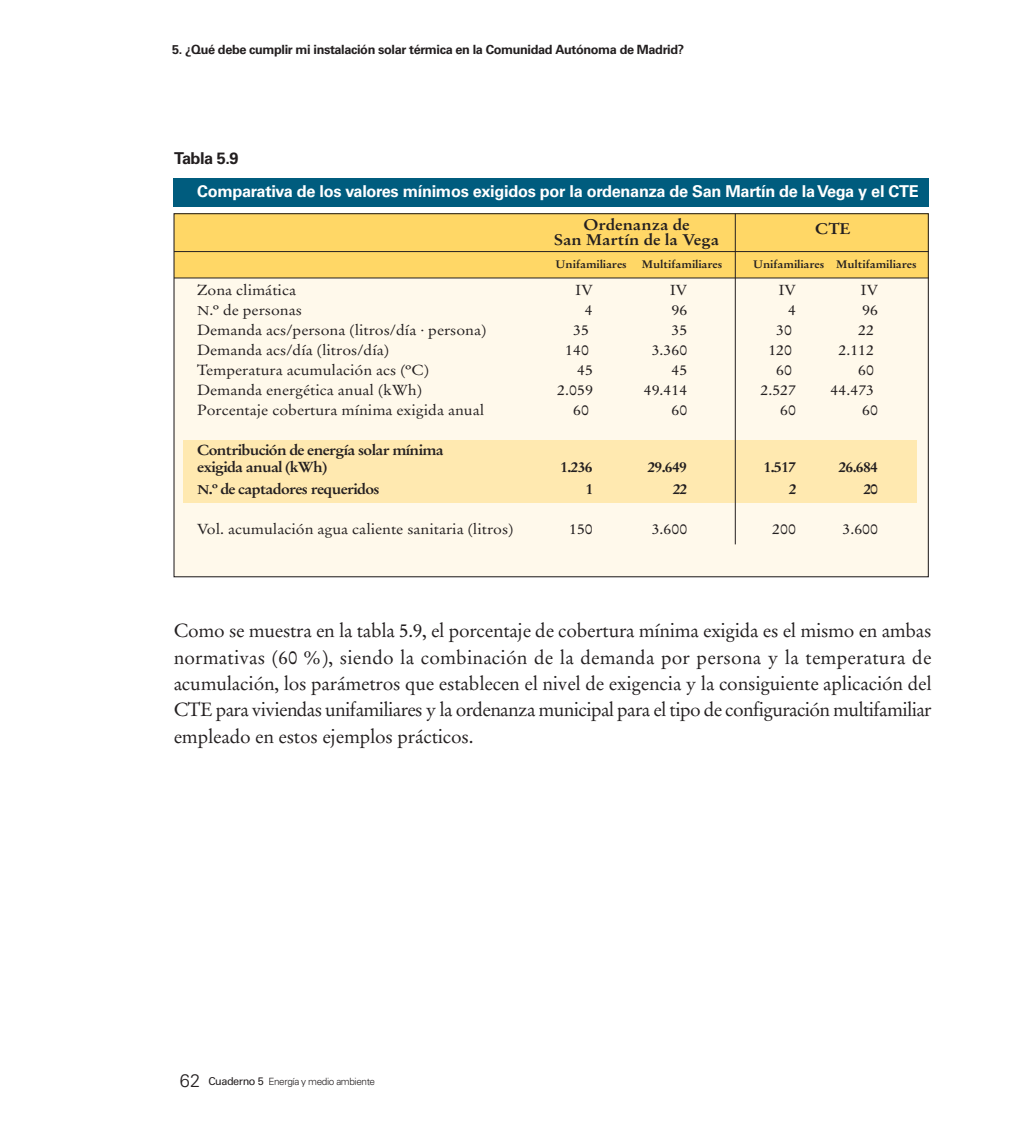
<style>
.page{position:relative;width:1032px;height:1134px;background:#fff}
.page>*{position:absolute;margin:0;border:0;box-sizing:border-box;transform-origin:0 0}
.t1{font:19px/26.4px "Stempel Garamond";letter-spacing:-.01em;color:#231f20;text-align:justify}
.t2{font:700 16.4px "Univers";letter-spacing:-.02em;color:#fff}
.t3{font:700 16.4px "Univers";letter-spacing:-.03em;color:#231f20}
.t4{font:700 15.4px/15.4px "Stempel Garamond";color:#231f20;text-align:center;scale:1.09 1}
.t5{font:14.6px "Stempel Garamond";color:#231f20;scale:1.09 1}
.t6{font:700 14.6px/17.4px "Stempel Garamond";letter-spacing:-.04em;color:#231f20;scale:1.09 1}
.t7{font:700 12.8px "Univers";letter-spacing:-.03em;color:#231f20}
.t8{font:700 10.8px "Stempel Garamond";color:#231f20;scale:1.09 1}
.t9{font:300 10px "Univers";letter-spacing:-.04em;color:#231f20}
.s1{font-size:12.8px}
.s2{font-size:18.2px}
.s3{font-weight:400;font-size:10.8px}
</style>
<div class="page">
<svg style="left:173px;top:178px;width:756px;height:400px;background:#e9e3c3"></svg>
<p class="t7" style="left:172px;top:45px;width:513px">5. ¿Qué debe cumplir mi instalación solar térmica en la Comunidad Autónoma de Madrid?</p>
<p class="t3" style="left:174px;top:152px;width:66px">Tabla 5.9</p>
<p class="t2" style="left:197px;top:185px;width:723px">Comparativa de los valores mínimos exigidos por la ordenanza de San Martín de la Vega y el CTE</p>
<p class="t4" style="left:554px;top:218px;width:153px">Ordenanza de<br>San Martín de la Vega</p>
<p class="t4" style="left:815px;top:222px;width:34px">CTE</p>
<p class="t8" style="left:556px;top:260px;width:67px">Unifamiliares</p>
<p class="t8" style="left:642px;top:260px;width:75px">Multifamiliares</p>
<p class="t8" style="left:753px;top:260px;width:152px">Unifamiliares Multifamiliares</p>
<p class="t5" style="left:197px;top:284px;width:92px">Zona climática</p>
<p class="t5" style="left:575px;top:284px;width:18px">IV</p>
<p class="t5" style="left:670px;top:284px;width:18px">IV</p>
<p class="t5" style="left:778px;top:284px;width:18px">IV</p>
<p class="t5" style="left:860px;top:284px;width:18px">IV</p>
<p class="t5" style="left:197px;top:304px;width:98px"><span class="s1">N</span>.º de personas</p>
<p class="t5" style="left:585px;top:304px;width:9px">4</p>
<p class="t5" style="left:671px;top:304px;width:16px">96</p>
<p class="t5" style="left:788px;top:304px;width:9px">4</p>
<p class="t5" style="left:862px;top:304px;width:16px">96</p>
<p class="t5" style="left:197px;top:324px;width:267px">Demanda acs/persona (litros/día · persona)</p>
<p class="t5" style="left:573px;top:324px;width:16px">35</p>
<p class="t5" style="left:671px;top:324px;width:16px">35</p>
<p class="t5" style="left:776px;top:324px;width:16px">30</p>
<p class="t5" style="left:858px;top:324px;width:16px">22</p>
<p class="t5" style="left:197px;top:344px;width:178px">Demanda acs/día (litros/día)</p>
<p class="t5" style="left:565px;top:344px;width:23px">140</p>
<p class="t5" style="left:652px;top:344px;width:34px">3.360</p>
<p class="t5" style="left:768px;top:344px;width:23px">120</p>
<p class="t5" style="left:838px;top:344px;width:34px">2.112</p>
<p class="t5" style="left:197px;top:364px;width:214px">Temperatura acumulación acs (ºC)</p>
<p class="t5" style="left:577px;top:364px;width:16px">45</p>
<p class="t5" style="left:671px;top:364px;width:16px">45</p>
<p class="t5" style="left:776px;top:364px;width:16px">60</p>
<p class="t5" style="left:858px;top:364px;width:16px">60</p>
<p class="t5" style="left:197px;top:384px;width:208px">Demanda energética anual (kWh)</p>
<p class="t5" style="left:557px;top:384px;width:34px">2.059</p>
<p class="t5" style="left:644px;top:384px;width:42px">49.414</p>
<p class="t5" style="left:760px;top:384px;width:34px">2.527</p>
<p class="t5" style="left:830px;top:384px;width:42px">44.473</p>
<p class="t5" style="left:197px;top:403px;width:265px">Porcentaje cobertura mínima exigida anual</p>
<p class="t5" style="left:573px;top:403px;width:16px">60</p>
<p class="t5" style="left:671px;top:403px;width:16px">60</p>
<p class="t5" style="left:780px;top:403px;width:16px">60</p>
<p class="t5" style="left:862px;top:403px;width:16px">60</p>
<p class="t6" style="left:197px;top:442px;width:228px">Contribución de energía solar mínima exigida anual (kWh)</p>
<p class="t6" style="left:560px;top:460px;width:31px">1.236</p>
<p class="t6" style="left:647px;top:460px;width:38px">29.649</p>
<p class="t6" style="left:763px;top:460px;width:31px">1.517</p>
<p class="t6" style="left:838px;top:460px;width:38px">26.684</p>
<p class="t6" style="left:197px;top:482px;width:169px"><span class="s1">N</span>.º de captadores requeridos</p>
<p class="t6" style="left:585px;top:482px;width:9px">1</p>
<p class="t6" style="left:673px;top:482px;width:15px">22</p>
<p class="t6" style="left:789px;top:482px;width:9px">2</p>
<p class="t6" style="left:863px;top:482px;width:15px">20</p>
<p class="t5" style="left:197px;top:523px;width:292px">Vol. acumulación agua caliente sanitaria (litros)</p>
<p class="t5" style="left:569px;top:523px;width:23px">150</p>
<p class="t5" style="left:652px;top:523px;width:34px">3.600</p>
<p class="t5" style="left:772px;top:523px;width:23px">200</p>
<p class="t5" style="left:842px;top:523px;width:34px">3.600</p>
<p class="t1" style="left:174px;top:619px;width:759px">Como se muestra en la tabla 5.9, el porcentaje de cobertura mínima exigida es el mismo en ambas normativas (60 %), siendo la combinación de la demanda por persona y la temperatura de acumulación, los parámetros que establecen el nivel de exigencia y la consiguiente aplicación del CTE para viviendas unifamiliares y la ordenanza municipal para el tipo de configuración multifamiliar empleado en estos ejemplos prácticos.</p>
<p class="t9" style="left:180px;top:1078px;width:197px"><span class="s2">62</span> <span class="s3">Cuaderno 5</span> Energía y medio ambiente</p>
</div>
